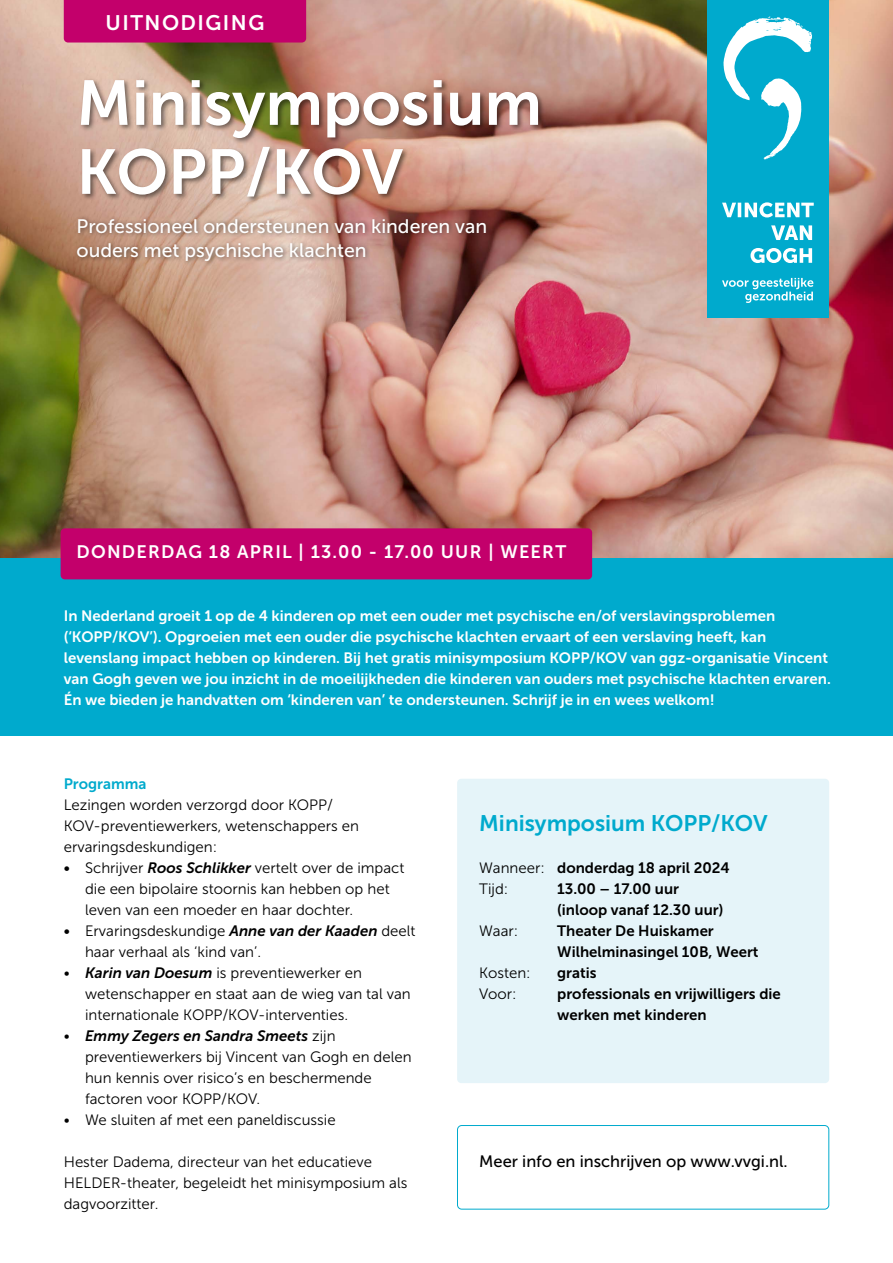
<style>
.page{position:relative;width:893px;height:1263px;background:#fff}
.page>*{position:absolute;margin:0;border:0;box-sizing:border-box;transform-origin:0 0}
.t1{font:63px/69px "Museo Sans 700";color:#fff}
.t2{font:22.5px "Museo Sans 700";color:#00aacd}
.t3{font:21px "Museo Sans 700";letter-spacing:.07em;color:#fff}
.t4{font:19.5px/24px "Museo Sans 500";color:#fff}
.t5{font:18px "Museo Sans 700";letter-spacing:.07em;color:#fff}
.t6{font:16.5px "Museo Sans 500";color:#000}
.t7{font:15px/21px "Museo Sans 300";color:#000}
.t8{font:15px/21px "Museo Sans 700";color:#fff}
.t9{font:15px/21px "Museo Sans 700";color:#000}
.t10{font:italic 15px "Museo Sans 700";color:#000}
.t11{font:15px "Museo Sans 700";color:#00aacd}
.s1{font-family:"Museo Sans 500"}
.s2{font-family:"Museo Sans 700";font-style:italic}
.s3{font-family:"Museo Sans 300";font-style:normal}
.s4{font-family:"Museo Sans 300"}
</style>
<div class="page">
<img style="left:0;top:0;width:893px;height:558px">
<div style="left:457px;top:1125px;width:372px;height:84px;border:1px solid #00aacd;border-radius:4px"></div>
<div style="left:0;top:558px;width:893px;height:178px;background:#00aacd"></div>
<div style="left:64px;top:0;width:242px;height:43px;background:#c3006b"></div>
<div style="left:457px;top:779px;width:372px;height:304px;background:#e5f4f9;border-radius:4px"></div>
<div style="left:80px;top:78px;width:465px;height:126px;background:#000;opacity:.5"></div>
<div style="left:707px;top:2px;width:121px;height:316px;background:#00aacd"></div>
<hr style="left:707px;top:0;width:121px;height:2px;background:#00aacd">
<svg style="left:723px;top:16px;width:89px;height:144px"></svg>
<svg style="left:722px;top:202px;width:92px;height:61px"></svg>
<svg style="left:722px;top:278px;width:91px;height:25px"></svg>
<div style="left:74px;top:216px;width:418px;height:51px;background:#000;opacity:.5"></div>
<div style="left:61px;top:528px;width:531px;height:51px;background:#c3006b;border-radius:4px"></div>
<h3 class="t3" style="left:106px;top:11px;width:160px">UITNODIGING</h3>
<h1 class="t1" style="left:77px;top:69px;width:467px">Minisymposium<br>KOPP/KOV</h1>
<h3 class="t4" style="left:77px;top:214px;width:412px">Professioneel ondersteunen van kinderen van ouders met psychische klachten</h3>
<p class="t5" style="left:77px;top:542px;width:491px">DONDERDAG 18 APRIL | 13.00 - 17.00 UUR | WEERT</p>
<p class="t8" style="left:64px;top:605px;width:769px">In Nederland groeit 1 op de 4 kinderen op met een ouder met psychische en/of verslavingsproblemen (‘KOPP/KOV’). Opgroeien met een ouder die psychische klachten ervaart of een verslaving heeft, kan levenslang impact hebben op kinderen. Bij het gratis minisymposium KOPP/KOV van ggz-organisatie Vincent van Gogh geven we jou inzicht in de moeilijkheden die kinderen van ouders met psychische klachten ervaren.<br>Én we bieden je handvatten om ‘kinderen van’ te ondersteunen. Schrijf je in en wees welkom!</p>
<p class="t11" style="left:64px;top:775px;width:84px">Programma</p>
<p class="t7" style="left:64px;top:794px;width:297px">Lezingen worden verzorgd door KOPP/<br>KOV-preventiewerkers, wetenschappers en ervaringsdeskundigen:</p>
<p class="t7" style="left:85px;top:857px;width:321px;text-indent:-21px"><span class="s1">•</span> Schrijver <span class="s2">Roos Schlikker</span> vertelt over de impact die een bipolaire stoornis kan hebben op het leven van een moeder en haar dochter.</p>
<p class="t7" style="left:85px;top:920px;width:332px;text-indent:-21px"><span class="s1">•</span> Ervaringsdeskundige <span class="s2">Anne van der Kaaden</span> deelt haar verhaal als ‘kind van’.</p>
<p class="t7" style="left:85px;top:962px;width:327px;text-indent:-21px">• <span class="s2">Karin van Doesum</span> is preventiewerker en wetenschapper en staat aan de wieg van tal van internationale KOPP/KOV-interventies.</p>
<p class="t10" style="left:64px;top:1027px;width:273px"><span class="s3">•</span> Emmy Zegers en Sandra Smeets <span class="s3">zijn</span></p>
<p class="t7" style="left:85px;top:1046px;width:328px">preventiewerkers bij Vincent van Gogh en delen hun kennis over risico’s en beschermende factoren voor KOPP/KOV.</p>
<p class="t7" style="left:64px;top:1109px;width:273px">• We sluiten af met een paneldiscussie</p>
<p class="t7" style="left:64px;top:1151px;width:345px">Hester Dadema, directeur van het educatieve<br>HELDER-theater, begeleidt het minisymposium als dagvoorzitter.</p>
<h2 class="t2" style="left:479px;top:811px;width:290px">Minisymposium KOPP/KOV</h2>
<p class="t9" style="left:479px;top:857px;width:252px"><span class="s4">Wanneer:</span> donderdag 18 april 2024</p>
<p class="t7" style="left:479px;top:878px;width:31px">Tijd:</p>
<p class="t9" style="left:557px;top:878px;width:168px">13.00 – 17.00 uur (inloop vanaf 12.30 uur)</p>
<p class="t7" style="left:479px;top:920px;width:40px">Waar:</p>
<p class="t9" style="left:557px;top:920px;width:203px">Theater De Huiskamer<br>Wilhelminasingel 10B, Weert</p>
<p class="t7" style="left:479px;top:962px;width:53px">Kosten:</p>
<p class="t9" style="left:557px;top:962px;width:41px">gratis</p>
<p class="t7" style="left:479px;top:983px;width:39px">Voor:</p>
<p class="t9" style="left:557px;top:983px;width:225px">professionals en vrijwilligers die werken met kinderen</p>
<p class="t6" style="left:479px;top:1152px;width:310px">Meer info en inschrijven op www.vvgi.nl.</p>
</div>
